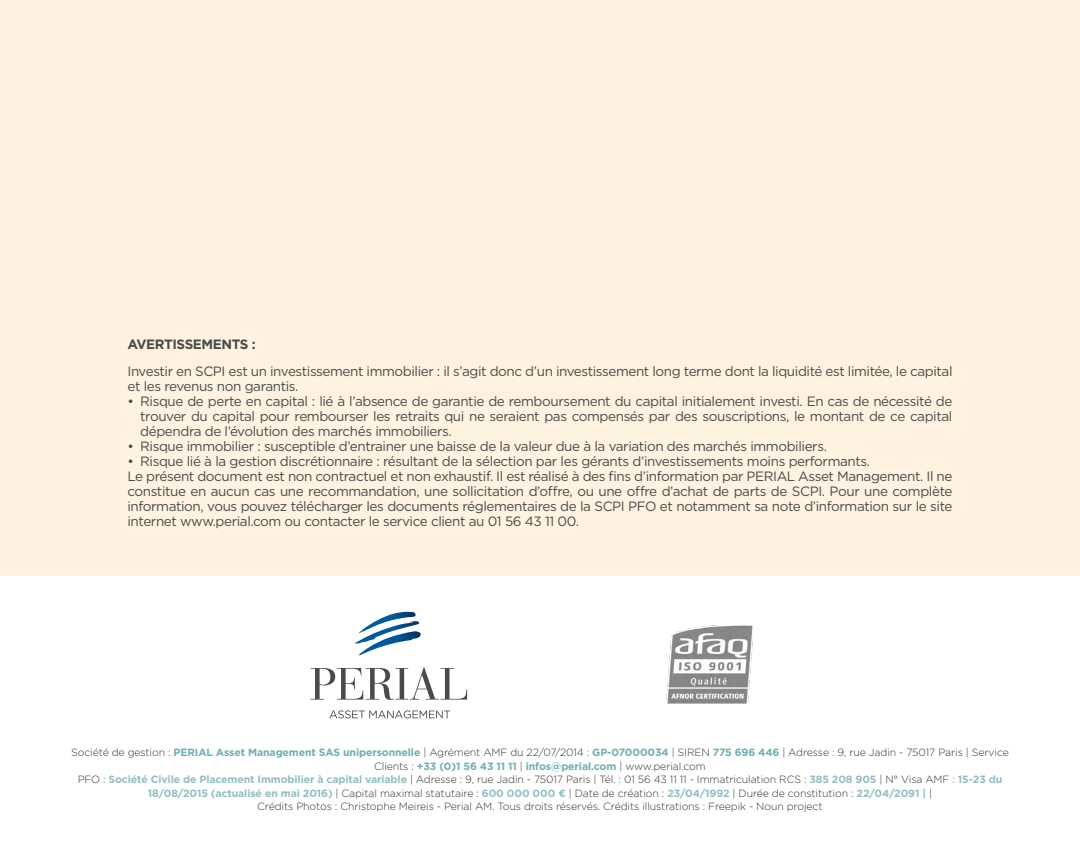
<style>
.page{position:relative;width:1080px;height:864px;background:#fff}
.page>*{position:absolute;margin:0;border:0;box-sizing:border-box;transform-origin:0 0}
.t1{font:13.5px/15px "Gotham";letter-spacing:-.03em;color:#4a4a49}
.t2{font:700 13.5px "Gotham";letter-spacing:-.03em;color:#4a4a49}
.t3{font:300 10.5px/13.5px "Gotham";letter-spacing:-.01em;color:#333;text-align:center}
.s1{font-weight:700;color:#6eafb4}
.s2{font-weight:700;color:#91bec3}
</style>
<div class="page">
<div style="left:0;top:0;width:1080px;height:576px;background:#fff2e0"></div>
<svg style="left:329px;top:710px;width:121px;height:8px"></svg>
<svg style="left:311px;top:667px;width:156px;height:33px"></svg>
<svg style="left:355px;top:612px;width:66px;height:44px"></svg>
<img style="left:667px;top:626px;width:86px;height:77px">
<p class="t2" style="left:127px;top:335px;width:130px">AVERTISSEMENTS :</p>
<p class="t1" style="left:127px;top:363px;width:827px">Investir en SCPI est un investissement immobilier : il s’agit donc d’un investissement long terme dont la liquidité est limitée, le capital et les revenus non garantis.</p>
<p class="t1" style="left:140px;top:393px;width:814px;text-align:justify;text-indent:-13px">• Risque de perte en capital : lié à l’absence de garantie de remboursement du capital initialement investi. En cas de nécessité de trouver du capital pour rembourser les retraits qui ne seraient pas compensés par des souscriptions, le montant de ce capital dépendra de l’évolution des marchés immobiliers.</p>
<p class="t1" style="left:127px;top:438px;width:701px">• Risque immobilier : susceptible d’entrainer une baisse de la valeur due à la variation des marchés immobiliers.</p>
<p class="t1" style="left:127px;top:453px;width:827px">• Risque lié à la gestion discrétionnaire : résultant de la sélection par les gérants d’investissements moins performants.<br>Le présent document est non contractuel et non exhaustif. Il est réalisé à des fins d’information par PERIAL Asset Management. Il ne constitue en aucun cas une recommandation, une sollicitation d’offre, ou une offre d’achat de parts de SCPI. Pour une complète information, vous pouvez télécharger les documents réglementaires de la SCPI PFO et notamment sa note d’information sur le site internet www.perial.com ou contacter le service client au 01 56 43 11 00.</p>
<p class="t3" style="left:71px;top:745px;width:939px">Société de gestion : <span class="s1">PERIAL Asset Management SAS unipersonnelle</span> | Agrément AMF du 22/07/2014 : <span class="s1">GP-07000034</span> | SIREN <span class="s1">775 696 446</span> | Adresse : 9, rue Jadin - 75017 Paris | Service Clients : <span class="s1">+33 (0)1 56 43 11 11</span> | <span class="s1">infos@perial.com</span> | www.perial.com<br>PFO : <span class="s2">Société Civile de Placement Immobilier à capital variable</span> | Adresse : 9, rue Jadin - 75017 Paris | Tél. : 01 56 43 11 11 - Immatriculation RCS : <span class="s2">385 208 905</span> | N° Visa AMF : <span class="s2">15-23 du 18/08/2015 (actualisé en mai 2016)</span> | Capital maximal statutaire : <span class="s2">600 000 000 €</span> | Date de création : <span class="s2">23/04/1992</span> | Durée de constitution : <span class="s2">22/04/2091 |</span> |<br>Crédits Photos : Christophe Meireis - Perial AM. Tous droits réservés. Crédits illustrations : Freepik - Noun project</p>
</div>
